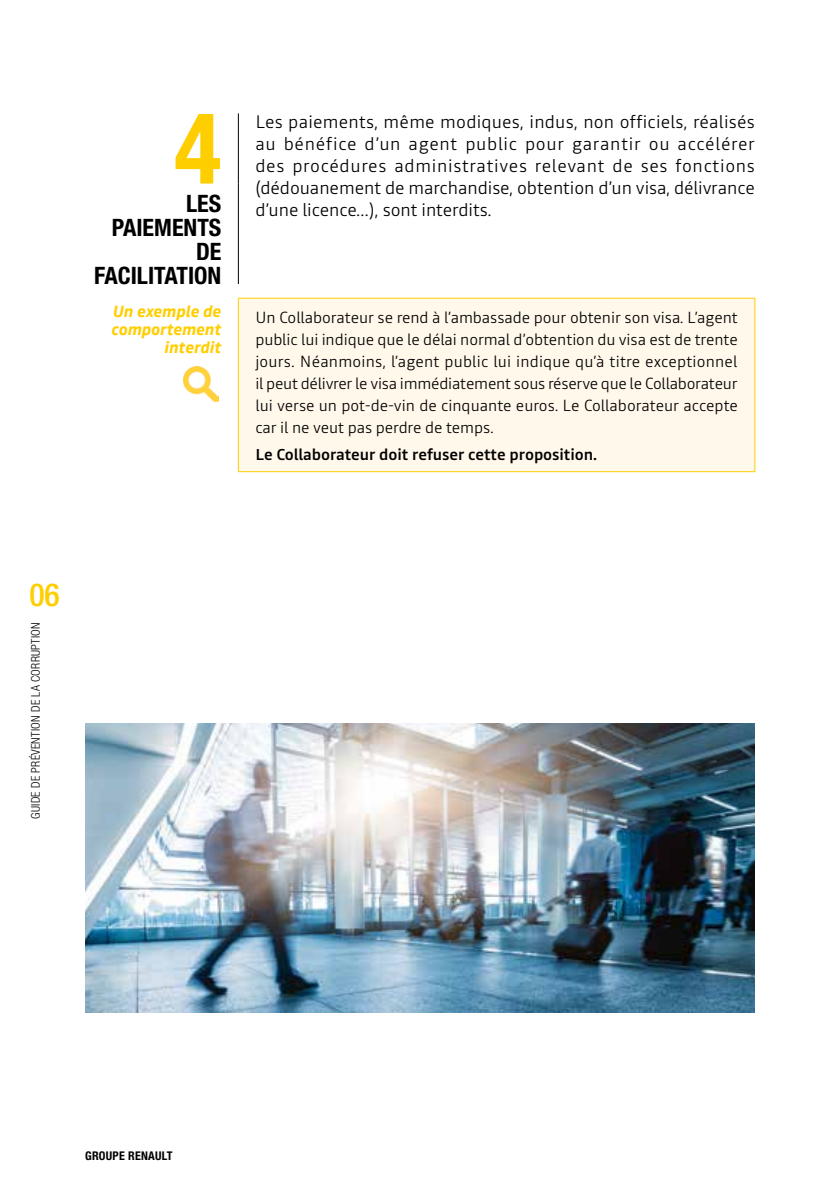
<style>
.page{position:relative;width:840px;height:1191px;background:#fff}
.page>*{position:absolute;margin:0;border:0;box-sizing:border-box;transform-origin:0 0}
.t1{font:700 condensed 98.2px "Helvetica Neue LT Std";color:#ffce00}
.t2{font:500 condensed 31.8px "Helvetica Neue LT Std";color:#ffce00}
.t3{font:700 condensed 24px/24px "Helvetica Neue LT Std";color:#000;text-align:right}
.t4{font:300 18px/22px "Read";letter-spacing:-.005em;color:#000;text-align:justify}
.t5{font:300 16px/22px "Read";letter-spacing:-.005em;color:#000;text-align:justify}
.t6{font:500 16px "Read";letter-spacing:-.005em;color:#000}
.t7{font:italic 700 16px/18px "Read";letter-spacing:-.01em;color:#ffce00;text-align:right}
.t8{font:300 condensed 12px "Helvetica Neue LT Std";letter-spacing:.02em;color:#000}
.t9{font:700 condensed 12px "Helvetica Neue LT Std";letter-spacing:.02em;color:#000}
</style>
<div class="page">
<hr style="left:238px;top:113px;width:1px;height:70px;background:#000">
<hr style="left:238px;top:183px;width:1px;height:101px;background:#000">
<div style="left:238px;top:298px;width:516px;height:174px;background:#fff8eb"></div>
<hr style="left:238px;top:298px;width:517px;height:1px;background:#ffce00">
<hr style="left:238px;top:299px;width:1px;height:172px;background:#ffce00">
<hr style="left:754px;top:299px;width:1px;height:172px;background:#ffce00">
<hr style="left:238px;top:471px;width:517px;height:1px;background:#ffce00">
<img style="left:183px;top:366px;width:35px;height:35px">
<img style="left:85px;top:723px;width:669px;height:289px">
<h1 class="t1" style="left:174px;top:89px;width:49px">4</h1>
<p class="t4" style="left:255px;top:111px;width:501px">Les paiements, même modiques, indus, non officiels, réalisés au bénéfice d’un agent public pour garantir ou accélérer des procédures administratives relevant de ses fonctions (dédouanement de marchandise, obtention d’un visa, délivrance</p>
<h3 class="t3" style="left:186px;top:191px;width:37px">LES</h3>
<p class="t4" style="left:255px;top:199px;width:238px">d’une licence…), sont interdits.</p>
<h3 class="t3" style="left:94px;top:215px;width:129px">PAIEMENTS<br>DE<br>FACILITATION</h3>
<p class="t7" style="left:111px;top:302px;width:111px">Un exemple de comportement interdit</p>
<p class="t5" style="left:255px;top:306px;width:484px">Un Collaborateur se rend à l’ambassade pour obtenir son visa. L’agent public lui indique que le délai normal d’obtention du visa est de trente jours. Néanmoins, l’agent public lui indique qu’à titre exceptionnel il peut délivrer le visa immédiatement sous réserve que le Collaborateur lui verse un pot-de-vin de cinquante euros. Le Collaborateur accepte car il ne veut pas perdre de temps.</p>
<p class="t6" style="left:255px;top:443px;width:343px">Le Collaborateur doit refuser cette proposition.</p>
<h2 class="t2" style="left:29px;top:576px;width:32px">06</h2>
<p class="t8" style="left:29px;top:819px;width:198px;rotate:-90deg">GUIDE DE PRÉVENTION DE LA CORRUPTION</p>
<p class="t9" style="left:85px;top:1148px;width:89px">GROUPE RENAULT</p>
</div>
